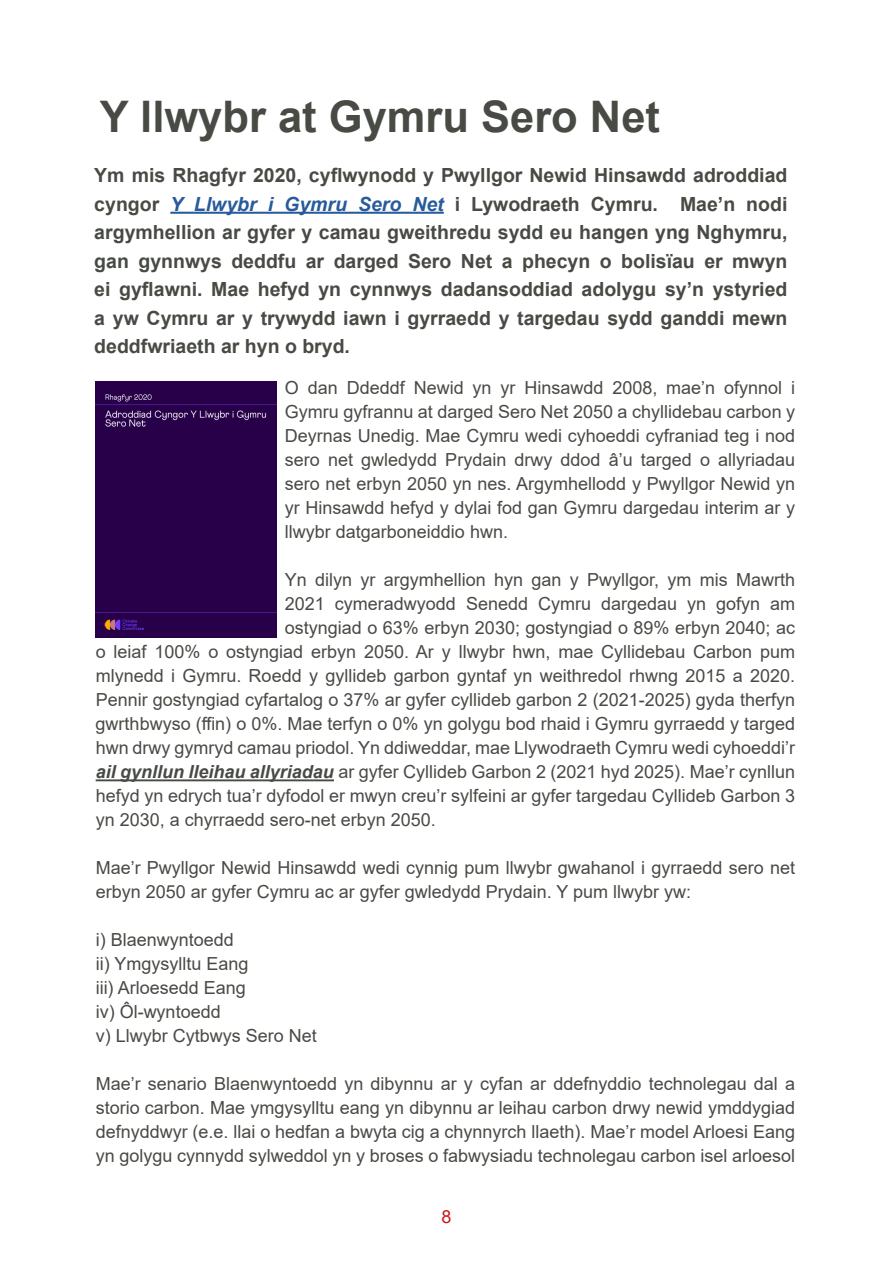
<style>
.page{position:relative;width:893px;height:1263px;background:#fff}
.page>*{position:absolute;margin:0;border:0;box-sizing:border-box;transform-origin:0 0}
.t1{font:700 43.5px "Arial";color:#474b44}
.t2{font:700 19.5px/28.5px "Arial";color:#474b44;text-align:justify}
.t3{font:18px/24px "Arial";color:#474b44;text-align:justify}
.t4{font:18px "Arial";color:#cd1719}
.s1{font-style:italic;color:#275b9b}
.s2{font-weight:700;font-style:italic}
</style>
<div class="page">
<hr style="left:96px;top:779px;width:238px;height:2px;background:#474b44">
<hr style="left:170px;top:212px;width:274px;height:2px;background:#275b9b">
<div style="left:96px;top:381px;width:180px;height:256px;background:#280049"></div>
<h1 class="t1" style="left:100px;top:86px;width:562px">Y llwybr at Gymru Sero Net</h1>
<p class="t2" style="left:94px;top:161px;width:695px">Ym mis Rhagfyr 2020, cyflwynodd y Pwyllgor Newid Hinsawdd adroddiad cyngor <span class="s1">Y Llwybr i Gymru Sero Net</span> i Lywodraeth Cymru. Mae’n nodi argymhellion ar gyfer y camau gweithredu sydd eu hangen yng Nghymru, gan gynnwys deddfu ar darged Sero Net a phecyn o bolisïau er mwyn ei gyflawni. Mae hefyd yn cynnwys dadansoddiad adolygu sy’n ystyried a yw Cymru ar y trywydd iawn i gyrraedd y targedau sydd ganddi mewn deddfwriaeth ar hyn o bryd.</p>
<p class="t3" style="left:285px;top:376px;width:512px">O dan Ddeddf Newid yn yr Hinsawdd 2008, mae’n ofynnol i Gymru gyfrannu at darged Sero Net 2050 a chyllidebau carbon y Deyrnas Unedig. Mae Cymru wedi cyhoeddi cyfraniad teg i nod sero net gwledydd Prydain drwy ddod â’u targed o allyriadau sero net erbyn 2050 yn nes. Argymhellodd y Pwyllgor Newid yn yr Hinsawdd hefyd y dylai fod gan Gymru dargedau interim ar y llwybr datgarboneiddio hwn.</p>
<p class="t3" style="left:285px;top:568px;width:512px">Yn dilyn yr argymhellion hyn gan y Pwyllgor, ym mis Mawrth</p>
<p class="t3" style="left:285px;top:592px;width:512px">2021 cymeradwyodd Senedd Cymru dargedau yn gofyn am</p>
<p class="t3" style="left:285px;top:616px;width:512px">ostyngiad o 63% erbyn 2030; gostyngiad o 89% erbyn 2040; ac</p>
<p class="t3" style="left:96px;top:640px;width:701px">o leiaf 100% o ostyngiad erbyn 2050. Ar y llwybr hwn, mae Cyllidebau Carbon pum</p>
<p class="t3" style="left:96px;top:664px;width:701px">mlynedd i Gymru. Roedd y gyllideb garbon gyntaf yn weithredol rhwng 2015 a 2020.</p>
<p class="t3" style="left:96px;top:688px;width:701px">Pennir gostyngiad cyfartalog o 37% ar gyfer cyllideb garbon 2 (2021-2025) gyda therfyn</p>
<p class="t3" style="left:96px;top:712px;width:701px">gwrthbwyso (ffin) o 0%. Mae terfyn o 0% yn golygu bod rhaid i Gymru gyrraedd y targed</p>
<p class="t3" style="left:96px;top:736px;width:701px">hwn drwy gymryd camau priodol. Yn ddiweddar, mae Llywodraeth Cymru wedi cyhoeddi’r</p>
<p class="t3" style="left:96px;top:760px;width:701px"><span class="s2">ail gynllun lleihau allyriadau</span> ar gyfer Cyllideb Garbon 2 (2021 hyd 2025). Mae’r cynllun</p>
<p class="t3" style="left:96px;top:784px;width:701px">hefyd yn edrych tua’r dyfodol er mwyn creu’r sylfeini ar gyfer targedau Cyllideb Garbon 3</p>
<p class="t3" style="left:96px;top:808px;width:342px">yn 2030, a chyrraedd sero-net erbyn 2050.</p>
<p class="t3" style="left:96px;top:856px;width:701px">Mae’r Pwyllgor Newid Hinsawdd wedi cynnig pum llwybr gwahanol i gyrraedd sero net erbyn 2050 ar gyfer Cymru ac ar gyfer gwledydd Prydain. Y pum llwybr yw:</p>
<p class="t3" style="left:96px;top:928px;width:223px;text-align:left">i) Blaenwyntoedd<br>ii) Ymgysylltu Eang<br>iii) Arloesedd Eang<br>iv) Ôl-wyntoedd<br>v) Llwybr Cytbwys Sero Net</p>
<p class="t3" style="left:96px;top:1072px;width:701px">Mae’r senario Blaenwyntoedd yn dibynnu ar y cyfan ar ddefnyddio technolegau dal a storio carbon. Mae ymgysylltu eang yn dibynnu ar leihau carbon drwy newid ymddygiad defnyddwyr (e.e. llai o hedfan a bwyta cig a chynnyrch llaeth). Mae’r model Arloesi Eang yn golygu cynnydd sylweddol yn y broses o fabwysiadu technolegau carbon isel arloesol</p>
<p class="t4" style="left:441px;top:1204px;width:12px">8</p>
</div>
